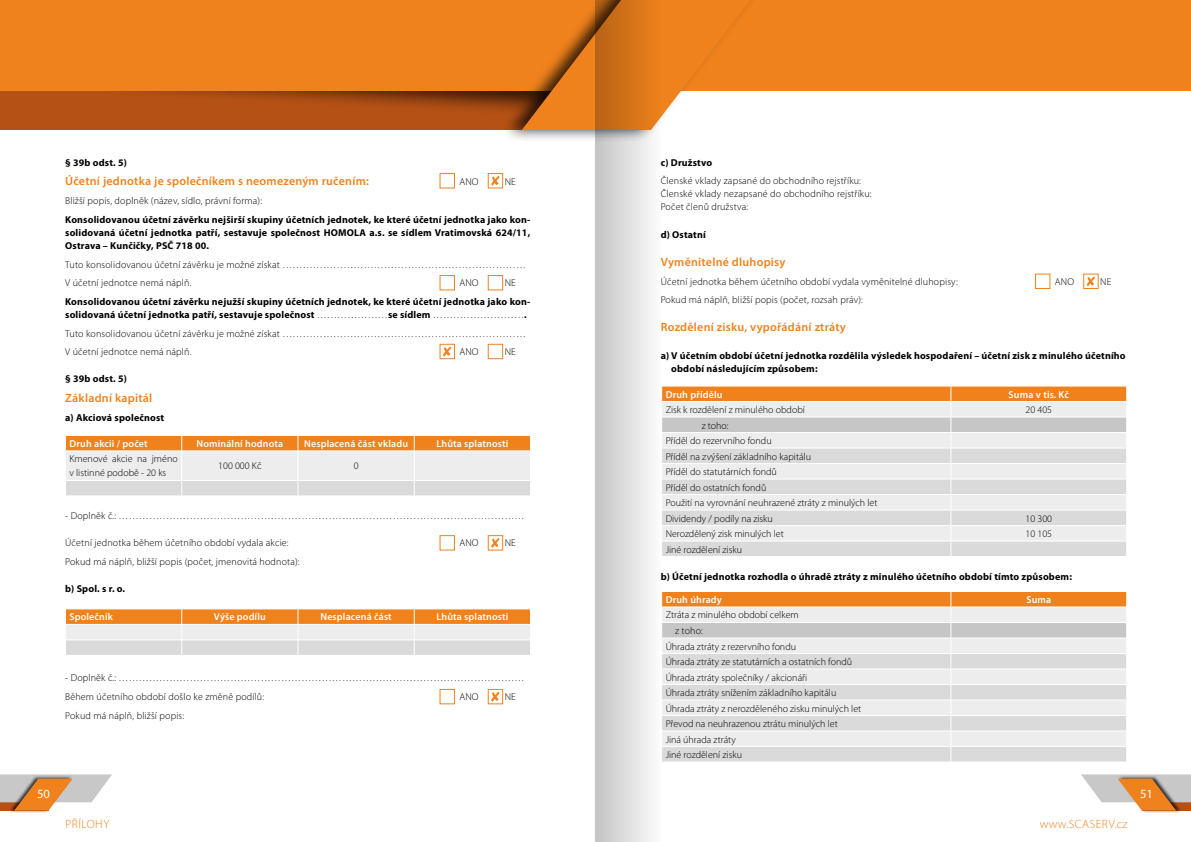
<style>
.page{position:relative;width:1191px;height:842px;background:#fff}
.page>*{position:absolute;margin:0;border:0;box-sizing:border-box;transform-origin:0 0}
.t1{font:12.6px "Myriad Pro";color:#fff}
.t2{font:600 12px "Myriad Pro";letter-spacing:.02em;color:#f0821d}
.t3{font:300 12px "Myriad Pro";letter-spacing:.04em;color:#f0821d}
.t4{font:300 10px/15.5px "Myriad Pro";letter-spacing:.01em;color:#000}
.t5{font:700 10px/13px "Myriad Pro";letter-spacing:.015em;color:#000}
.t6{font:600 10px "Myriad Pro";letter-spacing:.015em;color:#fff}
.s1{font-weight:300}
</style>
<div class="page">
<div style="left:0;top:91px;width:595px;height:39px;background:#b55115"></div>
<div style="left:94px;top:0;width:517px;height:120px;background:#000;opacity:.75"></div>
<div style="left:0;top:0;width:1191px;height:91px;background:#f0821d"></div>
<div style="left:8px;top:775px;width:64px;height:39px;background:#000;opacity:.75"></div>
<svg style="left:0;top:774px;width:112px;height:37px"></svg>
<div style="left:1117px;top:775px;width:64px;height:39px;background:#000;opacity:.75"></div>
<svg style="left:1081px;top:774px;width:110px;height:37px"></svg>
<div style="left:501px;top:0;width:269px;height:143px;background:#000;opacity:.75"></div>
<svg style="left:522px;top:0;width:228px;height:130px"></svg>
<div style="left:439px;top:173px;width:16px;height:15px;border:1px solid #f0821d"></div>
<div style="left:439px;top:275px;width:16px;height:15px;border:1px solid #f0821d"></div>
<div style="left:439px;top:344px;width:16px;height:15px;border:1px solid #f0821d"></div>
<div style="left:439px;top:535px;width:16px;height:15px;border:1px solid #f0821d"></div>
<div style="left:439px;top:689px;width:16px;height:15px;border:1px solid #f0821d"></div>
<svg style="left:491px;top:176px;width:8px;height:10px"></svg>
<svg style="left:443px;top:346px;width:8px;height:10px"></svg>
<svg style="left:491px;top:538px;width:8px;height:10px"></svg>
<svg style="left:491px;top:692px;width:8px;height:10px"></svg>
<div style="left:488px;top:173px;width:15px;height:15px;border:1px solid #f0821d"></div>
<div style="left:488px;top:275px;width:15px;height:15px;border:1px solid #f0821d"></div>
<div style="left:488px;top:344px;width:15px;height:15px;border:1px solid #f0821d"></div>
<div style="left:488px;top:535px;width:15px;height:15px;border:1px solid #f0821d"></div>
<div style="left:488px;top:689px;width:15px;height:15px;border:1px solid #f0821d"></div>
<svg style="left:65px;top:435px;width:466px;height:61px;background:#ead0b9"></svg>
<svg style="left:65px;top:609px;width:466px;height:46px;background:#e9c6a7"></svg>
<div style="left:1035px;top:274px;width:15px;height:15px;border:1px solid #f0821d"></div>
<svg style="left:1086px;top:276px;width:9px;height:10px"></svg>
<div style="left:1083px;top:274px;width:15px;height:15px;border:1px solid #f0821d"></div>
<svg style="left:661px;top:386px;width:466px;height:170px;background:#e4dbd2"></svg>
<svg style="left:661px;top:591px;width:466px;height:171px;background:#e4dbd3"></svg>
<svg style="left:595px;top:0;width:66px;height:842px"></svg>
<p class="t5" style="left:65px;top:156px;width:63px">§ 39b odst. 5)</p>
<p class="t2" style="left:65px;top:174px;width:305px">Účetní jednotka je společníkem s neomezeným ručením:</p>
<p class="t4" style="left:459px;top:175px;width:21px">ANO</p>
<p class="t4" style="left:505px;top:175px;width:13px">NE</p>
<p class="t4" style="left:65px;top:193px;width:198px">Bližší popis, doplněk (název, sídlo, právní forma):</p>
<p class="t5" style="left:65px;top:213px;width:466px;text-align:justify">Konsolidovanou účetní závěrku nejširší skupiny účetních jednotek, ke které účetní jednotka jako kon&shy;solidovaná účetní jednotka patří, sestavuje společnost HOMOLA a.s. se sídlem Vratimovská 624/11, Ostrava – Kunčičky, PSČ 718 00.</p>
<p class="t4" style="left:65px;top:255px;width:462px;line-height:18.7px">Tuto konsolidovanou účetní závěrku je možné získat ………………………………………………………………<br>V účetní jednotce nemá náplň.</p>
<p class="t4" style="left:459px;top:275px;width:21px">ANO</p>
<p class="t4" style="left:505px;top:275px;width:13px">NE</p>
<p class="t5" style="left:65px;top:295px;width:466px">Konsolidovanou účetní závěrku nejužší skupiny účetních jednotek, ke které účetní jednotka jako kon&shy;solidovaná účetní jednotka patří, sestavuje společnost <span class="s1">…………………</span>se sídlem <span class="s1">………………………</span>.</p>
<p class="t4" style="left:65px;top:324px;width:462px;line-height:18.7px">Tuto konsolidovanou účetní závěrku je možné získat ………………………………………………………………<br>V účetní jednotce nemá náplň.</p>
<p class="t4" style="left:459px;top:344px;width:21px">ANO</p>
<p class="t4" style="left:505px;top:344px;width:13px">NE</p>
<p class="t5" style="left:65px;top:372px;width:63px">§ 39b odst. 5)</p>
<p class="t2" style="left:65px;top:390px;width:89px">Základní kapitál</p>
<p class="t5" style="left:65px;top:410px;width:100px">a) Akciová společnost</p>
<p class="t6" style="left:69px;top:437px;width:80px">Druh akcii / počet</p>
<p class="t6" style="left:196px;top:437px;width:88px">Nominální hodnota</p>
<p class="t6" style="left:304px;top:437px;width:105px">Nesplacená část vkladu</p>
<p class="t6" style="left:436px;top:437px;width:73px">Lhůta splatnosti</p>
<p class="t4" style="left:69px;top:452px;width:110px;line-height:14px">Kmenové akcie na jméno v listinné podobě - 20 ks</p>
<p class="t4" style="left:218px;top:458px;width:45px">100 000 Kč</p>
<p class="t4" style="left:354px;top:458px;width:6px">0</p>
<p class="t4" style="left:65px;top:508px;width:461px">- Doplněk č.: …………………………………………………………………………………………………………</p>
<p class="t4" style="left:65px;top:535px;width:225px">Účetní jednotka během účetního období vydala akcie:</p>
<p class="t4" style="left:459px;top:535px;width:21px">ANO</p>
<p class="t4" style="left:505px;top:535px;width:13px">NE</p>
<p class="t4" style="left:65px;top:554px;width:236px">Pokud má náplň, bližší popis (počet, jmenovitá hodnota):</p>
<p class="t5" style="left:65px;top:582px;width:61px">b) Spol. s r. o.</p>
<p class="t6" style="left:69px;top:611px;width:45px">Společník</p>
<p class="t6" style="left:214px;top:611px;width:53px">Výše podílu</p>
<p class="t6" style="left:320px;top:611px;width:73px">Nesplacená část</p>
<p class="t6" style="left:436px;top:611px;width:73px">Lhůta splatnosti</p>
<p class="t4" style="left:65px;top:669px;width:461px;line-height:18.7px">- Doplněk č.: …………………………………………………………………………………………………………<br>Během účetního období došlo ke změně podílů:</p>
<p class="t4" style="left:459px;top:689px;width:21px">ANO</p>
<p class="t4" style="left:505px;top:689px;width:13px">NE</p>
<p class="t4" style="left:65px;top:708px;width:120px">Pokud má náplň, bližší popis:</p>
<p class="t5" style="left:660px;top:156px;width:53px">c) Družstvo</p>
<p class="t4" style="left:660px;top:175px;width:212px;line-height:13px">Členské vklady zapsané do obchodního rejstříku:<br>Členské vklady nezapsané do obchodního rejstříku:<br>Počet členů družstva:</p>
<p class="t5" style="left:660px;top:227px;width:47px">d) Ostatní</p>
<p class="t2" style="left:660px;top:254px;width:126px">Vyměnitelné dluhopisy</p>
<p class="t4" style="left:660px;top:274px;width:299px">Účetní jednotka během účetního období vydala vyměnitelné dluhopisy:</p>
<p class="t4" style="left:1054px;top:274px;width:21px">ANO</p>
<p class="t4" style="left:1100px;top:274px;width:13px">NE</p>
<p class="t4" style="left:660px;top:292px;width:204px">Pokud má náplň, bližší popis (počet, rozsah práv):</p>
<p class="t2" style="left:660px;top:320px;width:187px">Rozdělení zisku, vypořádání ztráty</p>
<p class="t5" style="left:671px;top:348px;width:456px;text-indent:-11px">a) V účetním období účetní jednotka rozdělila výsledek hospodaření – účetní zisk z minulého účetního období následujícím způsobem:</p>
<p class="t6" style="left:665px;top:388px;width:58px">Druh přídělu</p>
<p class="t6" style="left:1008px;top:388px;width:62px">Suma v tis. Kč</p>
<p class="t4" style="left:665px;top:402px;width:141px">Zisk k rozdělení z minulého období</p>
<p class="t4" style="left:1025px;top:402px;width:28px">20 405</p>
<p class="t4" style="left:665px;top:418px;width:213px;text-indent:36px">z toho:<br>Příděl do rezervního fondu<br>Příděl na zvýšení základního kapitálu<br>Příděl do statutárních fondů<br>Příděl do ostatních fondů<br>Použití na vyrovnání neuhrazené ztráty z minulých let<br>Dividendy / podíly na zisku</p>
<p class="t4" style="left:1025px;top:511px;width:28px">10 300</p>
<p class="t4" style="left:665px;top:526px;width:120px">Nerozdělený zisk minulých let</p>
<p class="t4" style="left:1025px;top:526px;width:28px">10 105</p>
<p class="t4" style="left:665px;top:542px;width:78px">Jiné rozdělení zisku</p>
<p class="t5" style="left:660px;top:570px;width:413px">b) Účetní jednotka rozhodla o úhradě ztráty z minulého účetního období tímto způsobem:</p>
<p class="t6" style="left:665px;top:593px;width:58px">Druh úhrady</p>
<p class="t6" style="left:1026px;top:593px;width:26px">Suma</p>
<p class="t4" style="left:665px;top:608px;width:135px">Ztráta z minulého období celkem</p>
<p class="t4" style="left:675px;top:623px;width:29px">z toho:</p>
<p class="t4" style="left:665px;top:639px;width:132px">Úhrada ztráty z rezervního fondu</p>
<p class="t4" style="left:665px;top:654px;width:188px">Úhrada ztráty ze statutárních a ostatních fondů</p>
<p class="t4" style="left:665px;top:670px;width:143px">Úhrada ztráty společníky / akcionáři</p>
<p class="t4" style="left:665px;top:685px;width:172px">Úhrada ztráty snížením základního kapitálu</p>
<p class="t4" style="left:665px;top:701px;width:197px">Úhrada ztráty z nerozděleného zisku minulých let</p>
<p class="t4" style="left:665px;top:716px;width:174px">Převod na neuhrazenou ztrátu minulých let</p>
<p class="t4" style="left:665px;top:732px;width:72px">Jiná úhrada ztráty</p>
<p class="t4" style="left:665px;top:747px;width:78px">Jiné rozdělení zisku</p>
<p class="t1" style="left:37px;top:786px;width:14px">50</p>
<p class="t1" style="left:1140px;top:786px;width:14px">51</p>
<p class="t3" style="left:65px;top:817px;width:46px">PŘÍLOHY</p>
<p class="t3" style="left:1040px;top:817px;width:89px">www.SCASERV.cz</p>
</div>
